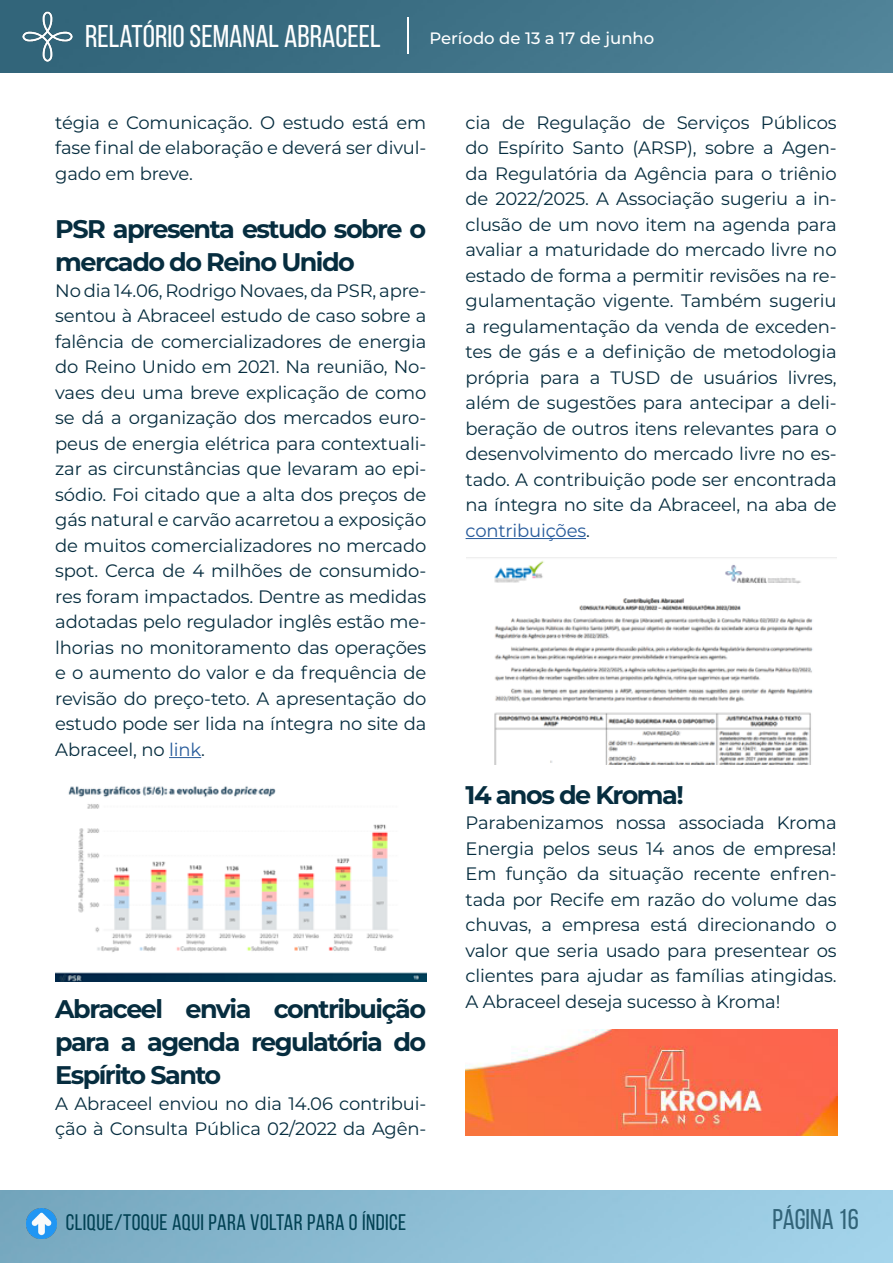
<style>
.page{position:relative;width:893px;height:1263px;background:#fff}
.page>*{position:absolute;margin:0;border:0;box-sizing:border-box;transform-origin:0 0}
.t1{font:31.5px "Bebas Neue";color:#fff}
.t2{font:28.5px "Bebas Neue";color:#326479}
.t3{font:700 25.5px/33px "Montserrat";letter-spacing:-.06em;color:#062d3f}
.t4{font:22.5px "Bebas Neue";letter-spacing:.02em;color:#014153}
.t5{font:18px/25.5px "Montserrat";letter-spacing:-.01em;color:#062d3f;text-align:justify}
.t6{font:500 16.5px "Montserrat";color:#fff}
.s1{color:#275b9b}
</style>
<div class="page">
<img style="left:0;top:0;width:893px;height:72px">
<img style="left:0;top:1191px;width:892px;height:72px">
<img style="left:23px;top:11px;width:50px;height:50px">
<hr style="left:407px;top:17px;width:2px;height:37px;background:#fff">
<img style="left:27px;top:1209px;width:29px;height:29px">
<hr style="left:169px;top:757px;width:32px;height:1px;background:#275b9b">
<hr style="left:466px;top:538px;width:120px;height:1px;background:#275b9b">
<img style="left:56px;top:786px;width:370px;height:195px">
<img style="left:494px;top:561px;width:319px;height:203px">
<img style="left:466px;top:1029px;width:371px;height:106px">
<h1 class="t1" style="left:85px;top:19px;width:297px">RELATÓRIO SEMANAL ABRACEEL</h1>
<p class="t6" style="left:429px;top:26px;width:226px">Período de 13 a 17 de junho</p>
<p class="t5" style="left:55px;top:109px;width:373px">tégia e Comunicação. O estudo está em fase final de elaboração e deverá ser divul&shy;gado em breve.</p>
<h3 class="t3" style="left:55px;top:211px;width:373px">PSR apresenta estudo sobre o mercado do Reino Unido</h3>
<p class="t5" style="left:55px;top:277px;width:373px">No dia 14.06, Rodrigo Novaes, da PSR, apre&shy;sentou à Abraceel estudo de caso sobre a falência de comercializadores de energia do Reino Unido em 2021. Na reunião, No&shy;vaes deu uma breve explicação de como se dá a organização dos mercados euro&shy;peus de energia elétrica para contextuali&shy;zar as circunstâncias que levaram ao epi&shy;sódio. Foi citado que a alta dos preços de gás natural e carvão acarretou a exposição de muitos comercializadores no mercado spot. Cerca de 4 milhões de consumido&shy;res foram impactados. Dentre as medidas adotadas pelo regulador inglês estão me&shy;lhorias no monitoramento das operações e o aumento do valor e da frequência de revisão do preço-teto. A apresentação do estudo pode ser lida na íntegra no site da Abraceel, no <span class="s1">link</span>.</p>
<h3 class="t3" style="left:55px;top:991px;width:373px;text-align:justify">Abraceel envia contribuição para a agenda regulatória do Espírito Santo</h3>
<p class="t5" style="left:55px;top:1090px;width:373px">A Abraceel enviou no dia 14.06 contribui&shy;ção à Consulta Pública 02/2022 da Agên-</p>
<p class="t4" style="left:66px;top:1210px;width:342px">CLIQUE/TOQUE AQUI PARA VOLTAR PARA O ÍNDICE</p>
<p class="t5" style="left:466px;top:109px;width:373px">cia de Regulação de Serviços Públicos do Espírito Santo (ARSP), sobre a Agen&shy;da Regulatória da Agência para o triênio de 2022/2025. A Associação sugeriu a in&shy;clusão de um novo item na agenda para avaliar a maturidade do mercado livre no estado de forma a permitir revisões na re&shy;gulamentação vigente. Também sugeriu a regulamentação da venda de exceden&shy;tes de gás e a definição de metodologia própria para a TUSD de usuários livres, além de sugestões para antecipar a deli&shy;beração de outros itens relevantes para o desenvolvimento do mercado livre no es&shy;tado. A contribuição pode ser encontrada na íntegra no site da Abraceel, na aba de <span class="s1">contribuições</span>.</p>
<h3 class="t3" style="left:466px;top:777px;width:220px">14 anos de Kroma!</h3>
<p class="t5" style="left:466px;top:809px;width:373px">Parabenizamos nossa associada Kroma Energia pelos seus 14 anos de empresa!<br>Em função da situação recente enfren&shy;tada por Recife em razão do volume das chuvas, a empresa está direcionando o valor que seria usado para presentear os clientes para ajudar as famílias atingidas.<br>A Abraceel deseja sucesso à Kroma!</p>
<h2 class="t2" style="left:772px;top:1204px;width:88px">PÁGINA 16</h2>
</div>
